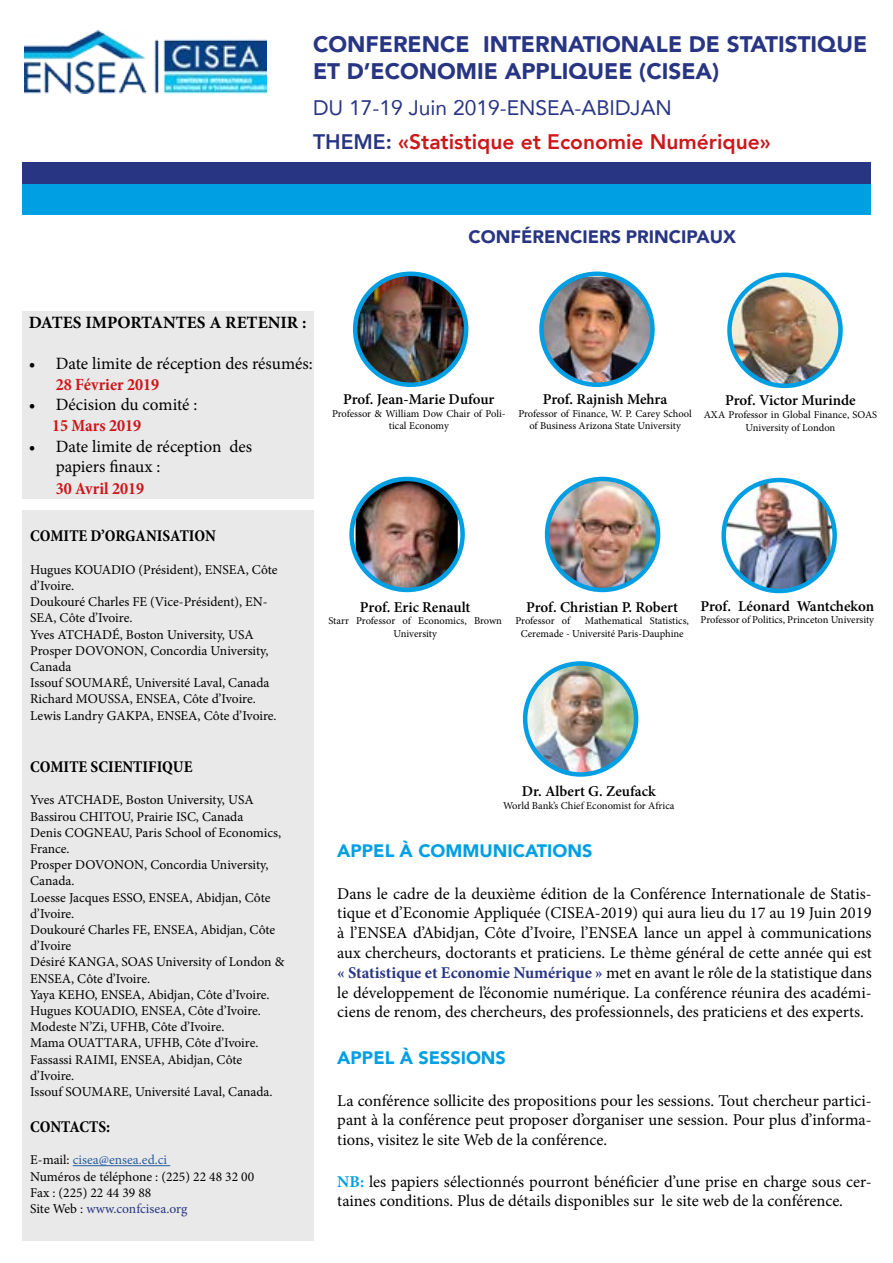
<style>
.page{position:relative;width:893px;height:1263px;background:#fff}
.page>*{position:absolute;margin:0;border:0;box-sizing:border-box;transform-origin:0 0}
.t1{font:900 22.5px/27px "Avenir";color:#283583}
.t2{font:800 21px/34.2px "Avenir";color:#cd171a}
.t3{font:900 18px "Avenir";color:#009fe3}
.t4{font:900 18px "Avenir";color:#283583}
.t5{font:17.25px/20.7px "Minion Pro";color:#000}
.t6{font:700 condensed 17.25px "Minion Pro";color:#cd171a}
.t7{font:700 17.25px "Minion Pro";color:#000}
.t8{font:16.5px/19.8px "Minion Pro";color:#000;text-align:justify}
.t9{font:700 condensed 16.5px "Minion Pro";color:#000}
.t10{font:600 15px "Minion Pro";letter-spacing:-.005em;color:#000}
.t11{font:13.5px/16.2px "Minion Pro";letter-spacing:-.005em;color:#000}
.t12{font:10.5px/12.6px "Minion Pro";letter-spacing:-.005em;color:#000;text-align:center}
.s1{font-weight:400;color:#283583}
.s2{color:#283583}
.s3{color:#275b9b}
.s4{font-weight:700;color:#283583}
.s5{font-weight:700;color:#009fe3}
</style>
<div class="page">
<div style="left:22px;top:162px;width:849px;height:22px;background:#283583"></div>
<div style="left:22px;top:185px;width:849px;height:30px;background:#009fe3"></div>
<img style="left:25px;top:30px;width:241px;height:63px">
<div style="left:23px;top:311px;width:291px;height:188px;background:#e9e9e9"></div>
<div style="left:23px;top:510px;width:291px;height:730px;background:#e9e9e9"></div>
<hr style="left:73px;top:1165px;width:97px;height:1px;background:#275b9b">
<img style="left:732px;top:277px;width:108px;height:109px">
<div style="left:727px;top:273px;width:116px;height:115px;border:4px solid #009fe3;border-radius:50%"></div>
<img style="left:541px;top:277px;width:111px;height:108px">
<div style="left:539px;top:271px;width:116px;height:116px;border:4px solid #009fe3;border-radius:50%"></div>
<img style="left:726px;top:483px;width:109px;height:108px">
<div style="left:721px;top:478px;width:116px;height:115px;border:4px solid #009fe3;border-radius:50%"></div>
<img style="left:356px;top:481px;width:102px;height:109px">
<div style="left:349px;top:477px;width:116px;height:115px;border:4px solid #009fe3;border-radius:50%"></div>
<img style="left:547px;top:479px;width:110px;height:109px">
<div style="left:545px;top:477px;width:115px;height:115px;border:4px solid #009fe3;border-radius:50%"></div>
<img style="left:355px;top:276px;width:110px;height:109px">
<div style="left:353px;top:271px;width:115px;height:116px;border:4px solid #009fe3;border-radius:50%"></div>
<img style="left:525px;top:664px;width:111px;height:110px">
<div style="left:523px;top:661px;width:115px;height:116px;border:4px solid #009fe3;border-radius:50%"></div>
<h1 class="t1" style="left:313px;top:30px;width:556px">CONFERENCE INTERNATIONALE DE STATISTIQUE<br>ET D’ECONOMIE APPLIQUEE (CISEA)</h1>
<h2 class="t2" style="left:313px;top:91px;width:459px"><span class="s1">DU 17-19 Juin 2019-ENSEA-ABIDJAN<br></span><span class="s2">THEME:</span> «Statistique et Economie Numérique»</h2>
<h3 class="t4" style="left:468px;top:221px;width:269px">CONFÉRENCIERS PRINCIPAUX</h3>
<p class="t7" style="left:29px;top:310px;width:279px">DATES IMPORTANTES A RETENIR :</p>
<p class="t5" style="left:29px;top:353px;width:285px">• Date limite de réception des résumés:</p>
<p class="t6" style="left:56px;top:372px;width:105px">28 Février 2019</p>
<p class="t5" style="left:29px;top:395px;width:170px">• Décision du comité :</p>
<p class="t6" style="left:52px;top:414px;width:90px">15 Mars 2019</p>
<p class="t5" style="left:56px;top:436px;width:198px;text-indent:-27px">• Date limite de réception des papiers finaux :</p>
<p class="t6" style="left:56px;top:477px;width:90px">30 Avril 2019</p>
<p class="t9" style="left:30px;top:525px;width:187px">COMITE D’ORGANISATION</p>
<p class="t11" style="left:30px;top:561px;width:249px">Hugues KOUADIO (Président), ENSEA, Côte d’Ivoire.<br>Doukouré Charles FE (Vice-Président), EN-<br>SEA, Côte d’Ivoire.<br>Yves ATCHADÉ, Boston University, USA<br>Prosper DOVONON, Concordia University,<br>Canada<br>Issouf SOUMARÉ, Université Laval, Canada<br>Richard MOUSSA, ENSEA, Côte d’Ivoire.<br>Lewis Landry GAKPA, ENSEA, Côte d’Ivoire.</p>
<p class="t9" style="left:30px;top:755px;width:164px">COMITE SCIENTIFIQUE</p>
<p class="t11" style="left:30px;top:792px;width:256px">Yves ATCHADE, Boston University, USA<br>Bassirou CHITOU, Prairie ISC, Canada<br>Denis COGNEAU, Paris School of Economics,<br>France.<br>Prosper DOVONON, Concordia University,<br>Canada.<br>Loesse Jacques ESSO, ENSEA, Abidjan, Côte d’Ivoire.<br>Doukouré Charles FE, ENSEA, Abidjan, Côte d’Ivoire<br>Désiré KANGA, SOAS University of London &amp;<br>ENSEA, Côte d’Ivoire.<br>Yaya KEHO, ENSEA, Abidjan, Côte d’Ivoire.<br>Hugues KOUADIO, ENSEA, Côte d’Ivoire.<br>Modeste N’Zi, UFHB, Côte d’Ivoire.<br>Mama OUATTARA, UFHB, Côte d’Ivoire.<br>Fassassi RAIMI, ENSEA, Abidjan, Côte d’Ivoire.<br>Issouf SOUMARE, Université Laval, Canada.</p>
<p class="t9" style="left:30px;top:1115px;width:82px">CONTACTS:</p>
<p class="t11" style="left:30px;top:1152px;width:226px">E-mail: <span class="s3">cisea@ensea.ed.ci<br></span>Numéros de téléphone : (225) 22 48 32 00<br>Fax : (225) 22 44 39 88<br>Site Web : <span class="s2">www.confcisea.org</span></p>
<p class="t10" style="left:343px;top:389px;width:153px">Prof. Jean-Marie Dufour</p>
<p class="t12" style="left:332px;top:407px;width:175px">Professor &amp; William Dow Chair of Poli&shy;tical Economy</p>
<p class="t10" style="left:543px;top:389px;width:126px">Prof. Rajnish Mehra</p>
<p class="t12" style="left:518px;top:407px;width:175px">Professor of Finance, W. P. Carey School of Business Arizona State University</p>
<p class="t10" style="left:725px;top:390px;width:132px">Prof. Victor Murinde</p>
<p class="t12" style="left:704px;top:408px;width:175px">AXA Professor in Global Finance, SOAS<br>University of London</p>
<p class="t10" style="left:360px;top:596px;width:112px">Prof. Eric Renault</p>
<p class="t12" style="left:328px;top:615px;width:175px">Starr Professor of Economics, Brown<br>University</p>
<p class="t10" style="left:526px;top:596px;width:153px">Prof. Christian P. Robert</p>
<p class="t12" style="left:515px;top:615px;width:56px">Professor of</p>
<p class="t12" style="left:521px;top:615px;width:170px;text-align:left;text-indent:64px">Mathematical Statistics,<br>Ceremade - Université Paris-Dauphine</p>
<p class="t10" style="left:701px;top:595px;width:175px">Prof. Léonard Wantchekon</p>
<p class="t12" style="left:701px;top:613px;width:175px">Professor of Politics, Princeton University</p>
<p class="t10" style="left:522px;top:781px;width:135px">Dr. Albert G. Zeufack</p>
<p class="t12" style="left:503px;top:799px;width:173px">World Bank’s Chief Economist for Africa</p>
<h3 class="t3" style="left:337px;top:835px;width:257px">APPEL À COMMUNICATIONS</h3>
<p class="t8" style="left:337px;top:883px;width:536px">Dans le cadre de la deuxième édition de la Conférence Internationale de Statis&shy;tique et d’Economie Appliquée (CISEA-2019) qui aura lieu du 17 au 19 Juin 2019 à l’ENSEA d’Abidjan, Côte d’Ivoire, l’ENSEA lance un appel à communications aux chercheurs, doctorants et praticiens. Le thème général de cette année qui est <span class="s4">« Statistique et Economie Numérique »</span> met en avant le rôle de la statistique dans le développement de l’économie numérique. La conférence réunira des académi&shy;ciens de renom, des chercheurs, des professionnels, des praticiens et des experts.</p>
<h3 class="t3" style="left:337px;top:1042px;width:170px">APPEL À SESSIONS</h3>
<p class="t8" style="left:337px;top:1090px;width:536px">La conférence sollicite des propositions pour les sessions. Tout chercheur partici&shy;pant à la conférence peut proposer d’organiser une session. Pour plus d’informa&shy;tions, visitez le site Web de la conférence.</p>
<p class="t8" style="left:337px;top:1171px;width:536px"><span class="s5">NB:</span> les papiers sélectionnés pourront bénéficier d’une prise en charge sous cer&shy;taines conditions. Plus de détails disponibles sur le site web de la conférence.</p>
</div>
